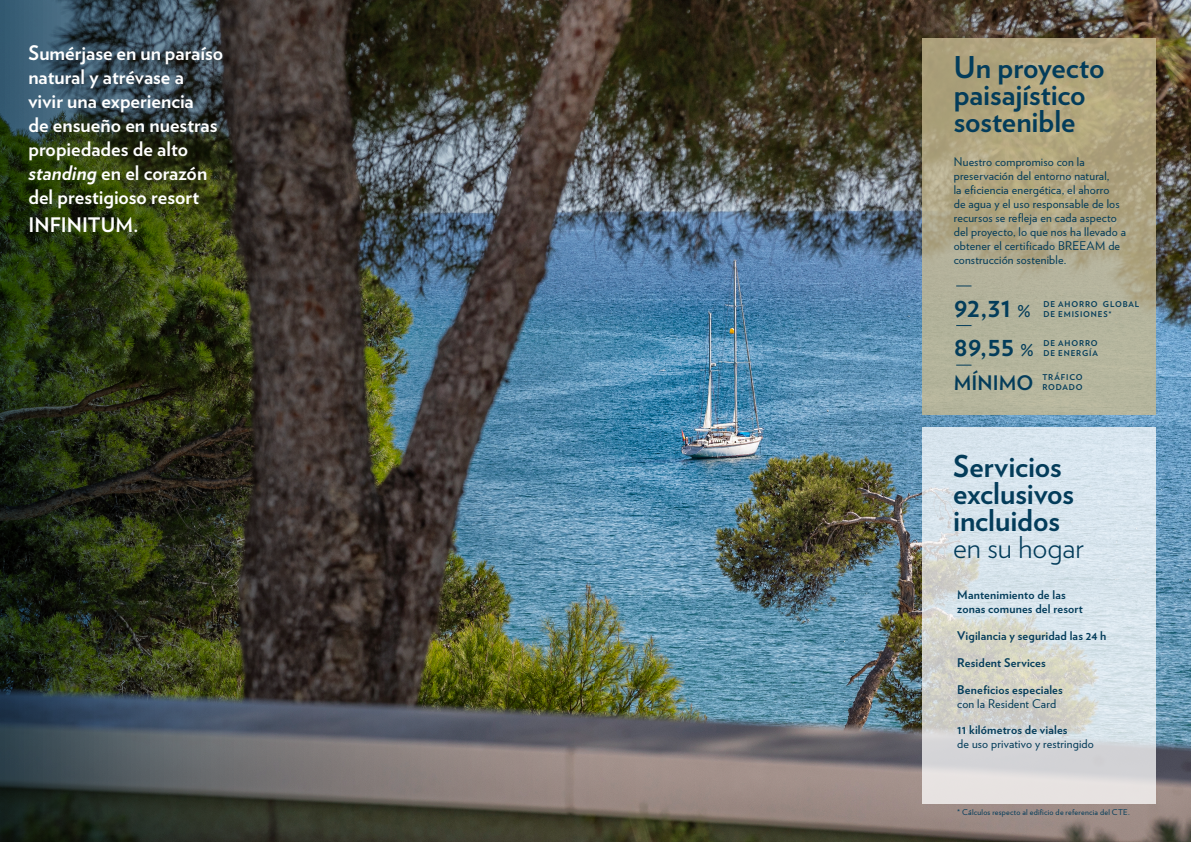
<style>
.page{position:relative;width:1191px;height:842px;background:#fff}
.page>*{position:absolute;margin:0;border:0;box-sizing:border-box;transform-origin:0 0}
.TÍTOLS_-_Arena{font:700 30px/27px "Verlag";letter-spacing:-.005em;color:#033c5a}
.TÍTOLS_-_Arena-2{font:300 30px "Verlag";letter-spacing:-.005em;color:#033c5a}
.t1{font:700 27.6px "Verlag";color:#033c5a}
.TÍTOLS_-_Blau{font:700 20px/24px "Verlag";color:#fff}
.t2{font:700 20px "Verlag";letter-spacing:.005em;color:#033c5a}
.TEXT_CORREGUT_-_Majúscula__llistat_serve{font:12px/14px "Verlag";letter-spacing:.015em;color:#033c5a}
.TEXT_CORREGUT_-_Majúscula__llistat_serve-2{font:700 12px/14px "Verlag";letter-spacing:.015em;color:#033c5a}
.TEXT_CORREGUT_-_Majúscula__normal{font:700 8px/9.6px "Verlag";letter-spacing:.105em;color:#033c5a}
.TEXT_CORREGUT_-_Majúscula__llistat_serve-3{font:8px "Verlag";letter-spacing:.03em;color:#033c5a}
.s1{font-style:italic}
.s2{font-weight:400;font-size:20.7px}
.s3{font-weight:400}
.s4{font-weight:700}
</style>
<div class="page">
<img style="left:0;top:0;width:595px;height:842px">
<img style="left:596px;top:0;width:595px;height:841px">
<svg style="left:922px;top:427px;width:233px;height:376px"></svg>
<svg style="left:922px;top:38px;width:233px;height:376px"></svg>
<svg style="left:956px;top:285px;width:15px;height:1px"></svg>
<svg style="left:956px;top:325px;width:15px;height:1px"></svg>
<svg style="left:956px;top:365px;width:15px;height:1px"></svg>
<p class="TÍTOLS_-_Blau" style="left:28px;top:40px;width:196px">Sumérjase en un paraíso natural y atrévase a vivir una experiencia<br>de ensueño en nuestras propiedades de alto <span class="s1">standing</span> en el corazón del prestigioso resort</p>
<p class="TÍTOLS_-_Blau" style="left:28px;top:212px;width:112px">INFINITUM.</p>
<p class="TÍTOLS_-_Arena" style="left:953px;top:52px;width:152px">Un proyecto paisajístico sostenible</p>
<p class="TEXT_CORREGUT_-_Majúscula__llistat_serve" style="left:953px;top:154px;width:174px">Nuestro compromiso con la preservación del entorno natural,<br>la eficiencia energética, el ahorro<br>de agua y el uso responsable de los recursos se refleja en cada aspecto del proyecto, lo que nos ha llevado a obtener el certificado BREEAM de construcción sostenible.</p>
<p class="t1" style="left:953px;top:285px;width:79px">92,31 <span class="s2">%</span></p>
<p class="TEXT_CORREGUT_-_Majúscula__normal" style="left:1043px;top:299px;width:97px">DE AHORRO GLOBAL<br>DE EMISIONES*</p>
<p class="TEXT_CORREGUT_-_Majúscula__normal" style="left:1043px;top:338px;width:56px">DE AHORRO</p>
<p class="t1" style="left:953px;top:324px;width:82px">89,55 <span class="s2">%</span></p>
<p class="TEXT_CORREGUT_-_Majúscula__normal" style="left:1043px;top:348px;width:56px">DE ENERGÍA</p>
<p class="t2" style="left:953px;top:367px;width:81px">MÍNIMO</p>
<p class="TEXT_CORREGUT_-_Majúscula__normal" style="left:1042px;top:372px;width:42px">TRÁFICO<br>RODADO</p>
<p class="TÍTOLS_-_Arena" style="left:953px;top:451px;width:122px">Servicios exclusivos</p>
<p class="TÍTOLS_-_Arena" style="left:953px;top:505px;width:108px">incluidos</p>
<p class="TÍTOLS_-_Arena-2" style="left:953px;top:525px;width:132px">en su hogar</p>
<p class="TEXT_CORREGUT_-_Majúscula__llistat_serve-2" style="left:957px;top:587px;width:127px">Mantenimiento de las zonas comunes del resort</p>
<p class="TEXT_CORREGUT_-_Majúscula__llistat_serve-2" style="left:957px;top:628px;width:151px">Vigilancia y seguridad las 24 h</p>
<p class="TEXT_CORREGUT_-_Majúscula__llistat_serve-2" style="left:957px;top:655px;width:90px">Resident Services</p>
<p class="TEXT_CORREGUT_-_Majúscula__llistat_serve-2" style="left:957px;top:682px;width:107px">Beneficios especiales <span class="s3">con la Resident Card</span></p>
<p class="TEXT_CORREGUT_-_Majúscula__llistat_serve" style="left:957px;top:722px;width:138px"><span class="s4">11 kilómetros de viales<br></span>de uso privativo y restringido</p>
<p class="TEXT_CORREGUT_-_Majúscula__llistat_serve-3" style="left:957px;top:806px;width:174px">* Cálculos respecto al edificio de referencia del CTE.</p>
</div>
